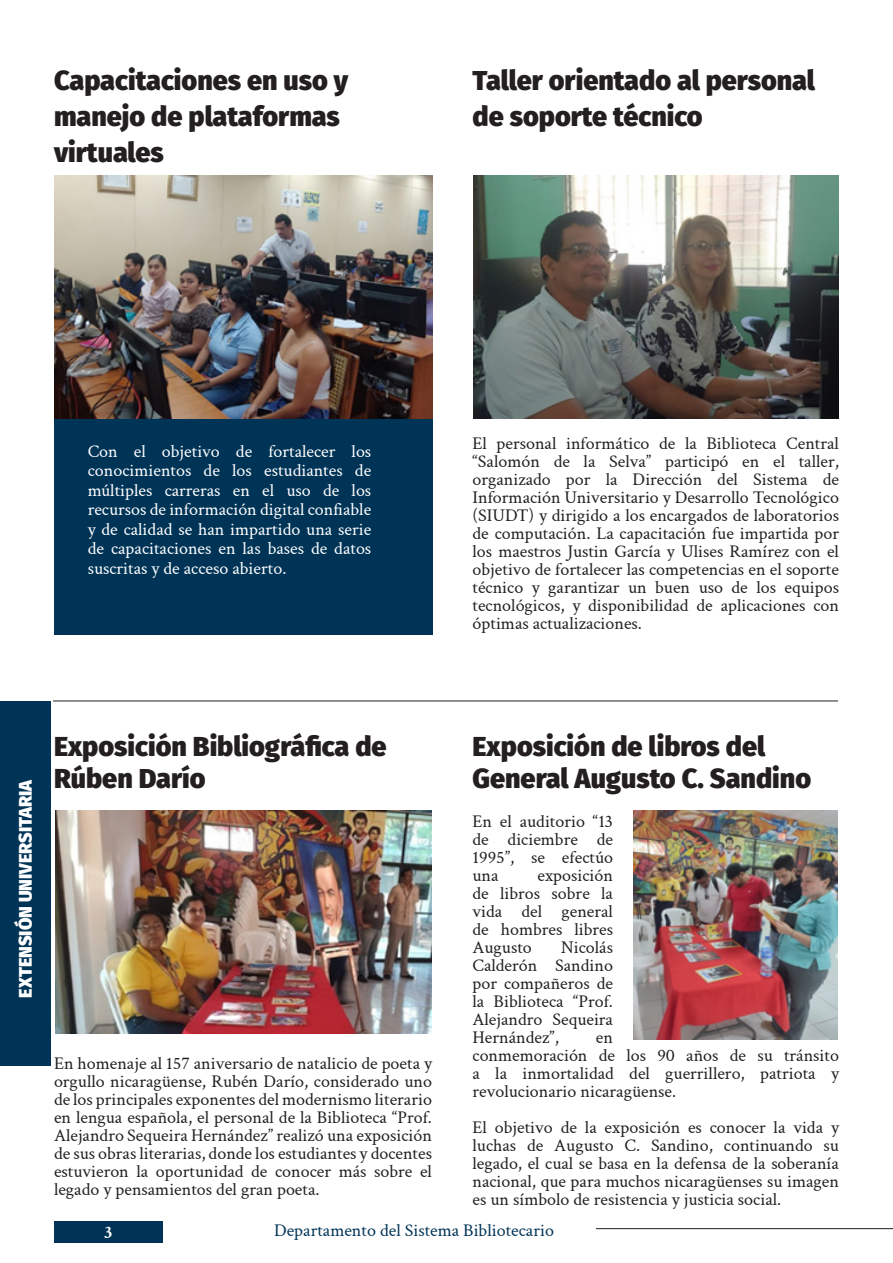
<style>
.page{position:relative;width:893px;height:1263px;background:#fff}
.page>*{position:absolute;margin:0;border:0;box-sizing:border-box;transform-origin:0 0}
.Title_3{font:900 27px/36px "Fira Sans";color:#231f20}
.Body1{font:18px/18px "Crimson Text";color:#231f20;text-align:justify}
.Body_white{font:18px/19.5px "Crimson Text";color:#fff;text-align:justify}
.t1{font:18px "Crimson Text";color:#003457}
.Title_2{font:800 18px "Fira Sans";color:#fff}
.t2{font:700 18px "Crimson Text";color:#fff}
</style>
<div class="page">
<div style="left:54px;top:1221px;width:108px;height:21px;background:#003457"></div>
<hr style="left:596px;top:1228px;width:297px;height:1px;background:#231f20">
<div style="left:54px;top:376px;width:378px;height:258px;background:#003457"></div>
<hr style="left:53px;top:701px;width:785px;height:1px;background:#231f20">
<img style="left:473px;top:176px;width:366px;height:242px">
<img style="left:55px;top:810px;width:376px;height:224px">
<img style="left:633px;top:810px;width:204px;height:230px">
<div style="left:0;top:701px;width:50px;height:365px;background:#003457"></div>
<img style="left:54px;top:176px;width:378px;height:242px">
<p class="Title_3" style="left:54px;top:60px;width:296px">Capacitaciones en uso y manejo de plataformas virtuales</p>
<p class="Title_3" style="left:472px;top:60px;width:344px">Taller orientado al personal de soporte técnico</p>
<p class="Body_white" style="left:88px;top:440px;width:285px">Con el objetivo de fortalecer los conocimientos de los estudiantes de múltiples carreras en el uso de los recursos de información digital confiable y de calidad se han impartido una serie de capacitaciones en las bases de datos suscritas y de acceso abierto.</p>
<p class="Body1" style="left:472px;top:434px;width:368px">El personal informático de la Biblioteca Central “Salomón de la Selva” participó en el taller, organizado por la Dirección del Sistema de Información Universitario y Desarrollo Tecnológico (SIUDT) y dirigido a los encargados de laboratorios de computación. La capacitación fue impartida por los maestros Justin García y Ulises Ramírez con el objetivo de fortalecer las competencias en el soporte técnico y garantizar un buen uso de los equipos tecnológicos, y disponibilidad de aplicaciones con óptimas actualizaciones.</p>
<p class="Title_2" style="left:9px;top:998px;width:220px;rotate:-90deg">EXTENSIÓN UNIVERSITARIA</p>
<p class="Title_3" style="left:54px;top:728px;width:334px;line-height:32.4px">Exposición Bibliográfica de<br>Rúben Darío</p>
<p class="Title_3" style="left:472px;top:728px;width:340px;line-height:32.4px">Exposición de libros del<br>General Augusto C. Sandino</p>
<p class="Body1" style="left:54px;top:1053px;width:380px">En homenaje al 157 aniversario de natalicio de poeta y orgullo nicaragüense, Rubén Darío, considerado uno de los principales exponentes del modernismo literario en lengua española, el personal de la Biblioteca “Prof.<br>Alejandro Sequeira Hernández” realizó una exposición de sus obras literarias, donde los estudiantes y docentes estuvieron la oportunidad de conocer más sobre el legado y pensamientos del gran poeta.</p>
<p class="Body1" style="left:472px;top:812px;width:142px">En el auditorio “13 de diciembre de 1995”, se efectúo una</p>
<p class="Body1" style="left:472px;top:866px;width:142px;text-indent:65px">exposición de libros sobre la vida del general de hombres libres Augusto</p>
<p class="Body1" style="left:472px;top:938px;width:142px;text-indent:89px">Nicolás Calderón Sandino por compañeros de la Biblioteca “Prof.<br>Alejandro Sequeira Hernández”,</p>
<p class="Body1" style="left:472px;top:1028px;width:368px;text-align:left;text-indent:123px">en<br>conmemoración de los 90 años de su tránsito a la inmortalidad del guerrillero, patriota y revolucionario nicaragüense.</p>
<p class="Body1" style="left:472px;top:1118px;width:368px">El objetivo de la exposición es conocer la vida y luchas de Augusto C. Sandino, continuando su legado, el cual se basa en la defensa de la soberanía nacional, que para muchos nicaragüenses su imagen es un símbolo de resistencia y justicia social.</p>
<p class="t2" style="left:104px;top:1219px;width:10px">3</p>
<p class="t1" style="left:274px;top:1217px;width:281px">Departamento del Sistema Bibliotecario</p>
</div>
